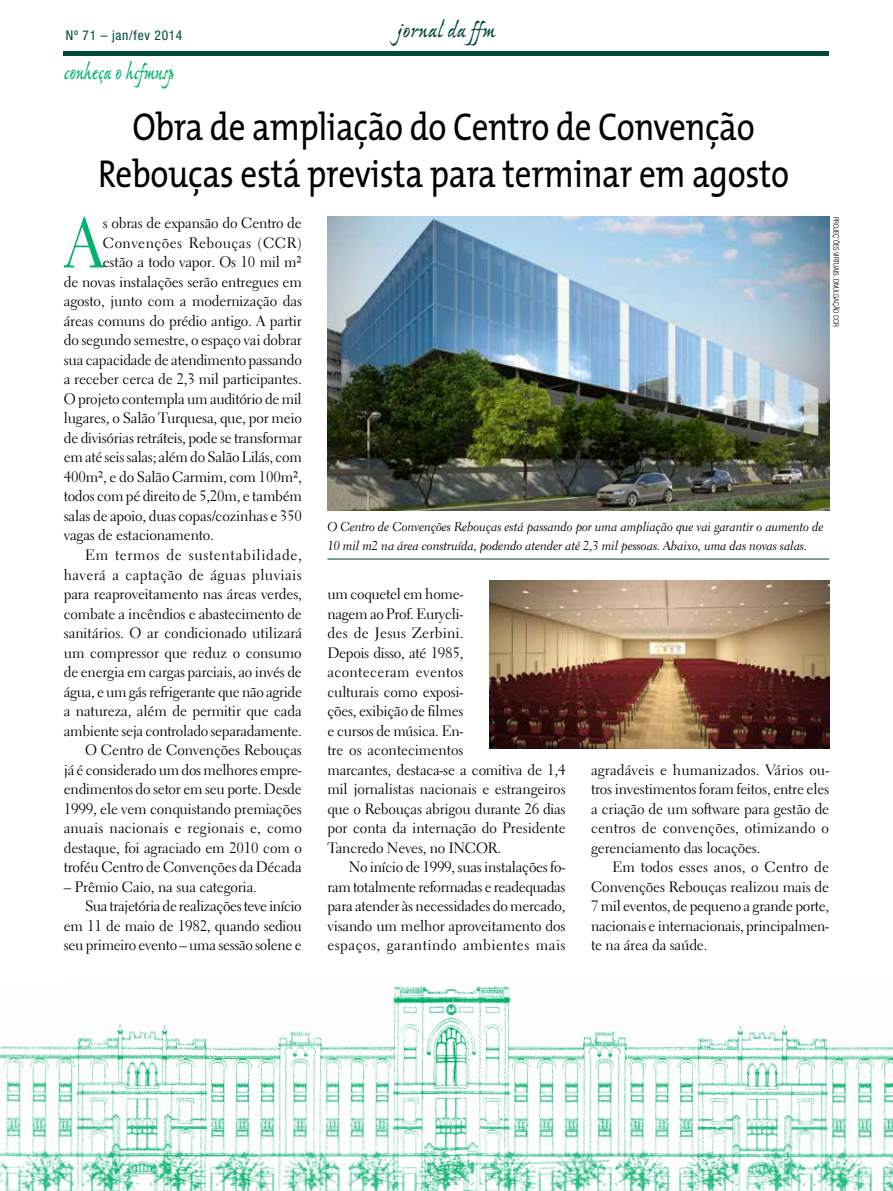
<style>
.page{position:relative;width:893px;height:1191px;background:#fff}
.page>*{position:absolute;margin:0;border:0;box-sizing:border-box;transform-origin:0 0}
.t1{font:70.5px "Electra LT Std";color:#00b26b;scale:.9 1}
.t2{font:39px/46.8px "The Mix";letter-spacing:-.01em;color:#000;text-align:center;scale:.85 1}
.t3{font:24px "Ex Ponto MM 450";letter-spacing:-.015em;color:#00b26b;scale:.85 1}
.t4{font:24px "Ex Ponto MM 450";letter-spacing:-.005em;color:#00483a}
.t5{font:15px/19.5px "Electra LT Std";letter-spacing:-.01em;color:#000;text-align:justify}
.t6{font:15px "Electra LT Std";letter-spacing:.03em;color:#000}
.t7{font:15px "Electra LT Std";letter-spacing:.015em;color:#000}
.t8{font:15px "Electra LT Std";letter-spacing:.045em;color:#000}
.t9{font:condensed 13.5px "Helvetica Neue";letter-spacing:.05em;color:#00483a}
.t10{font:12.75px/19.5px "Electra LT Std Cursive";letter-spacing:-.01em;color:#000}
.t11{font:300 condensed 7.5px "Helvetica Neue";letter-spacing:-.01em;color:#000}
</style>
<div class="page">
<hr style="left:64px;top:51px;width:765px;height:4px;background:#00483a">
<img style="left:0;top:986px;width:893px;height:205px">
<hr style="left:327px;top:559px;width:502px;height:1px;background:#00483a">
<img style="left:489px;top:580px;width:340px;height:168px">
<img style="left:327px;top:217px;width:502px;height:293px">
<p class="t9" style="left:66px;top:28px;width:118px">Nº 71 – jan/fev 2014</p>
<h3 class="t4" style="left:397px;top:18px;width:100px">jornal da ffm</h3>
<h3 class="t3" style="left:64px;top:60px;width:132px">conheça o hcfmusp</h3>
<h2 class="t2" style="left:98px;top:102px;width:814px">Obra de ampliação do Centro de Convenção<br>Rebouças está prevista para terminar em agosto</h2>
<h1 class="t1" style="left:65px;top:200px;width:45px">A</h1>
<p class="t5" style="left:103px;top:213px;width:201px">s obras de expansão do Centro de</p>
<p class="t11" style="left:840px;top:217px;width:111px;rotate:90deg">projeç˜ões virtuais. divulgação CCR</p>
<p class="t6" style="left:103px;top:233px;width:201px">Convenções Rebouças (CCR)</p>
<p class="t5" style="left:103px;top:252px;width:201px">estão a todo vapor. Os 10 mil m²</p>
<p class="t5" style="left:64px;top:272px;width:240px">de novas instalações serão entregues em</p>
<p class="t5" style="left:64px;top:291px;width:240px">agosto, junto com a modernização das</p>
<p class="t5" style="left:64px;top:311px;width:240px">áreas comuns do prédio antigo. A partir</p>
<p class="t5" style="left:64px;top:330px;width:240px">do segundo semestre, o espaço vai dobrar</p>
<p class="t5" style="left:64px;top:350px;width:240px">sua capacidade de atendimento passando</p>
<p class="t5" style="left:64px;top:369px;width:240px">a receber cerca de 2,3 mil participantes.</p>
<p class="t5" style="left:64px;top:389px;width:240px">O projeto contempla um auditório de mil</p>
<p class="t5" style="left:64px;top:408px;width:240px">lugares, o Salão Turquesa, que, por meio</p>
<p class="t5" style="left:64px;top:428px;width:240px">de divisórias retráteis, pode se transformar</p>
<p class="t5" style="left:64px;top:447px;width:240px">em até seis salas; além do Salão Lilás, com</p>
<p class="t5" style="left:64px;top:467px;width:240px">400m², e do Salão Carmim, com 100m²,</p>
<p class="t5" style="left:64px;top:486px;width:240px">todos com pé direito de 5,20m, e também</p>
<p class="t5" style="left:64px;top:506px;width:240px">salas de apoio, duas copas/cozinhas e 350</p>
<p class="t5" style="left:64px;top:525px;width:152px">vagas de estacionamento.</p>
<p class="t8" style="left:85px;top:545px;width:218px">Em termos de sustentabilidade,</p>
<p class="t6" style="left:64px;top:565px;width:239px">haverá a captação de águas pluviais</p>
<p class="t5" style="left:64px;top:584px;width:240px">para reaproveitamento nas áreas verdes,</p>
<p class="t5" style="left:64px;top:603px;width:240px">combate a incêndios e abastecimento de</p>
<p class="t5" style="left:64px;top:623px;width:240px">sanitários. O ar condicionado utilizará</p>
<p class="t5" style="left:64px;top:642px;width:240px">um compressor que reduz o consumo</p>
<p class="t5" style="left:64px;top:662px;width:240px">de energia em cargas parciais, ao invés de</p>
<p class="t5" style="left:64px;top:681px;width:240px">água, e um gás refrigerante que não agride</p>
<p class="t5" style="left:64px;top:701px;width:240px">a natureza, além de permitir que cada</p>
<p class="t5" style="left:64px;top:720px;width:240px">ambiente seja controlado separadamente.</p>
<p class="t5" style="left:85px;top:740px;width:218px">O Centro de Convenções Rebouças</p>
<p class="t5" style="left:64px;top:759px;width:240px">já é considerado um dos melhores empre-</p>
<p class="t5" style="left:64px;top:779px;width:240px">endimentos do setor em seu porte. Desde</p>
<p class="t5" style="left:64px;top:798px;width:240px">1999, ele vem conquistando premiações</p>
<p class="t7" style="left:64px;top:818px;width:240px">anuais nacionais e regionais e, como</p>
<p class="t5" style="left:64px;top:837px;width:240px">destaque, foi agraciado em 2010 com o</p>
<p class="t5" style="left:64px;top:857px;width:239px">troféu Centro de Convenções da Década</p>
<p class="t5" style="left:64px;top:876px;width:195px">– Prêmio Caio, na sua categoria.</p>
<p class="t5" style="left:85px;top:896px;width:218px">Sua trajetória de realizações teve início</p>
<p class="t5" style="left:64px;top:915px;width:240px">em 11 de maio de 1982, quando sediou</p>
<p class="t5" style="left:64px;top:935px;width:239px">seu primeiro evento – uma sessão solene e</p>
<p class="t10" style="left:327px;top:516px;width:498px">O Centro de Convenções Rebouças está passando por uma ampliação que vai garantir o aumento de<br>10 mil m2 na área construída, podendo atender até 2,3 mil pessoas. Abaixo, uma das novas salas.</p>
<p class="t5" style="left:327px;top:584px;width:240px;text-align:left">um coquetel em home-<br>nagem ao Prof. Eurycli-<br>des de Jesus Zerbini.<br>Depois disso, até 1985,<br>aconteceram eventos<br>culturais como exposi-<br>ções, exibição de filmes<br>e cursos de música. En-<br>tre os acontecimentos<br>marcantes, destaca-se a comitiva de 1,4 mil jornalistas nacionais e estrangeiros que o Rebouças abrigou durante 26 dias por conta da internação do Presidente<br>Tancredo Neves, no INCOR.</p>
<p class="t5" style="left:327px;top:857px;width:240px;text-indent:21px">No início de 1999, suas instalações fo&shy;ram totalmente reformadas e readequadas para atender às necessidades do mercado, visando um melhor aproveitamento dos espaços, garantindo ambientes mais</p>
<p class="t5" style="left:591px;top:759px;width:240px">agradáveis e humanizados. Vários ou&shy;tros investimentos foram feitos, entre eles a criação de um software para gestão de centros de convenções, otimizando o gerenciamento das locações.</p>
<p class="t5" style="left:591px;top:857px;width:240px;text-indent:21px">Em todos esses anos, o Centro de Convenções Rebouças realizou mais de 7 mil eventos, de pequeno a grande porte, nacionais e internacionais, principalmen&shy;te na área da saúde.</p>
</div>
